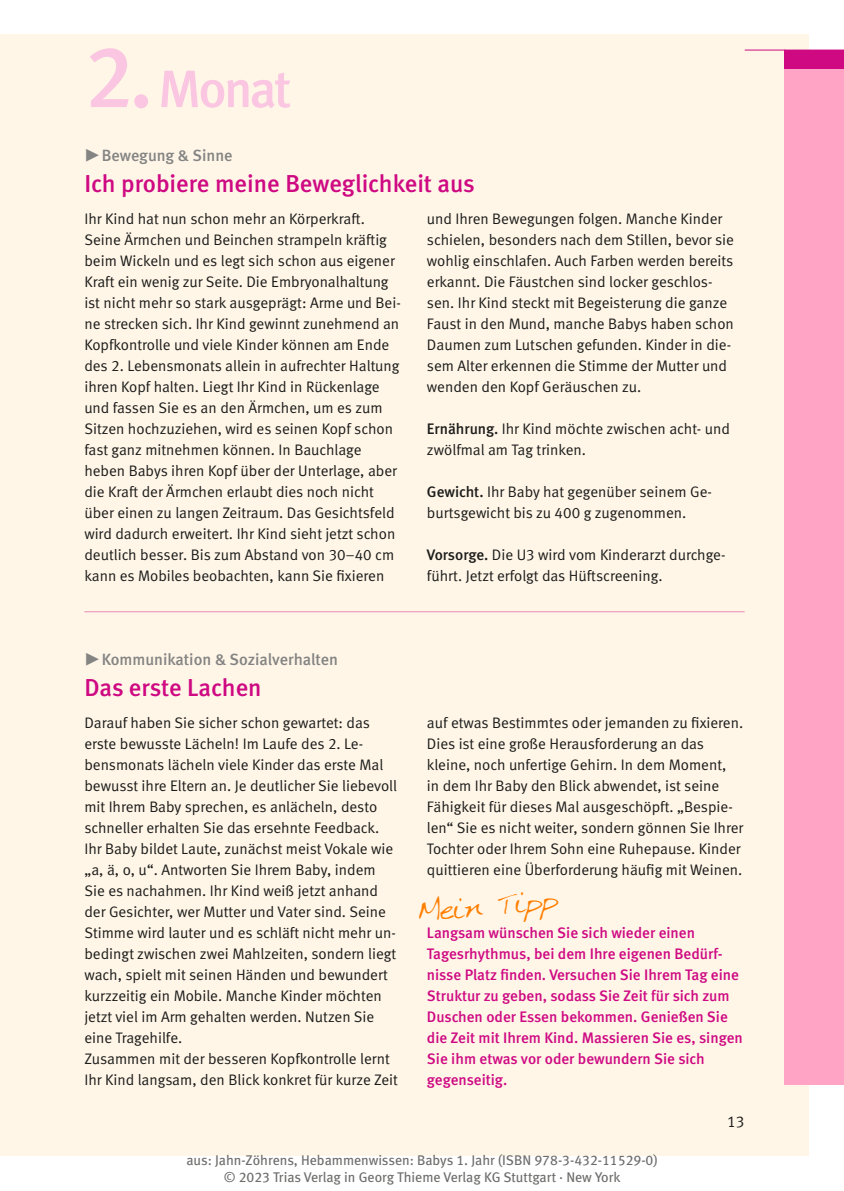
<style>
.page{position:relative;width:844px;height:1191px;background:#fff}
.page>*{position:absolute;margin:0;border:0;box-sizing:border-box;transform-origin:0 0}
.Babymonat{font:52.5px "Meta Medium LF";letter-spacing:-.05em;color:#fac6e1}
.Handschrift{font:28px "Crystals Hand";color:#ff7e00}
.Baby-Monat_Head{font:24.5px "Meta Medium LF";color:#ce0982}
.t1{font:16.28px "Meta Medium LF";color:#848483}
.t2{font:15.75px "Meta Normal LF";color:#1c1c1a}
.Box_Feature-Body{font:15.22px/21px "Meta Normal LF";color:#1c1c1a}
.Box_Feature_Hervorhe{font:15.22px/21px "Meta Medium LF";color:#ce0982}
.t3{font:14px/16.8px "Meta Book LF";color:#6c6c6b;text-align:center}
.s1{font-size:87.5px}
.s2{font-family:"Meta Medium LF"}
</style>
<div class="page">
<div style="left:0;top:35px;width:808px;height:1121px;background:#fff6e8"></div>
<div style="left:784px;top:50px;width:59px;height:19px;background:#ce0982"></div>
<hr style="left:744px;top:50px;width:99px;height:1px;background:#ce0982">
<div style="left:784px;top:69px;width:59px;height:1015px;background:#ffa4c5"></div>
<hr style="left:84px;top:611px;width:660px;height:1px;background:#eb8ab9">
<p class="Babymonat" style="left:84px;top:58px;width:208px"><span class="s1">2.</span> Monat</p>
<p class="t1" style="left:102px;top:145px;width:132px">Bewegung &amp; Sinne</p>
<p class="Baby-Monat_Head" style="left:84px;top:169px;width:392px">Ich probiere meine Beweglichkeit aus</p>
<p class="Box_Feature-Body" style="left:84px;top:208px;width:318px">Ihr Kind hat nun schon mehr an Körperkraft.<br>Seine Ärmchen und Beinchen strampeln kräftig beim Wickeln und es legt sich schon aus eigener Kraft ein wenig zur Seite. Die Embryonalhaltung ist nicht mehr so stark ausgeprägt: Arme und Bei&shy;ne strecken sich. Ihr Kind gewinnt zunehmend an Kopfkontrolle und viele Kinder können am Ende des 2. Lebensmonats allein in aufrechter Haltung ihren Kopf halten. Liegt Ihr Kind in Rückenlage und fassen Sie es an den Ärmchen, um es zum Sitzen hochzuziehen, wird es seinen Kopf schon fast ganz mitnehmen können. In Bauchlage heben Babys ihren Kopf über der Unterlage, aber die Kraft der Ärmchen erlaubt dies noch nicht über einen zu langen Zeitraum. Das Gesichtsfeld wird dadurch erweitert. Ihr Kind sieht jetzt schon deutlich besser. Bis zum Abstand von 30–40 cm kann es Mobiles beobachten, kann Sie fixieren</p>
<p class="Box_Feature-Body" style="left:427px;top:208px;width:308px">und Ihren Bewegungen folgen. Manche Kinder schielen, besonders nach dem Stillen, bevor sie wohlig einschlafen. Auch Farben werden bereits erkannt. Die Fäustchen sind locker geschlos&shy;sen. Ihr Kind steckt mit Begeisterung die ganze Faust in den Mund, manche Babys haben schon Daumen zum Lutschen gefunden. Kinder in die&shy;sem Alter erkennen die Stimme der Mutter und wenden den Kopf Geräuschen zu.</p>
<p class="Box_Feature-Body" style="left:427px;top:418px;width:304px"><span class="s2">Ernährung.</span> Ihr Kind möchte zwischen acht- und zwölfmal am Tag trinken.</p>
<p class="Box_Feature-Body" style="left:427px;top:481px;width:286px"><span class="s2">Gewicht.</span> Ihr Baby hat gegenüber seinem Ge&shy;burtsgewicht bis zu 400 g zugenommen.</p>
<p class="Box_Feature-Body" style="left:427px;top:544px;width:300px"><span class="s2">Vorsorge.</span> Die U3 wird vom Kinderarzt durchge&shy;führt. Jetzt erfolgt das Hüftscreening.</p>
<p class="t1" style="left:102px;top:649px;width:238px">Kommunikation &amp; Sozialverhalten</p>
<p class="Baby-Monat_Head" style="left:84px;top:673px;width:179px">Das erste Lachen</p>
<p class="Box_Feature-Body" style="left:84px;top:712px;width:314px">Darauf haben Sie sicher schon gewartet: das erste bewusste Lächeln! Im Laufe des 2. Le&shy;bensmonats lächeln viele Kinder das erste Mal bewusst ihre Eltern an. Je deutlicher Sie liebevoll mit Ihrem Baby sprechen, es anlächeln, desto schneller erhalten Sie das ersehnte Feedback.<br>Ihr Baby bildet Laute, zunächst meist Vokale wie „a, ä, o, u“. Antworten Sie Ihrem Baby, indem Sie es nachahmen. Ihr Kind weiß jetzt anhand der Gesichter, wer Mutter und Vater sind. Seine Stimme wird lauter und es schläft nicht mehr un&shy;bedingt zwischen zwei Mahlzeiten, sondern liegt wach, spielt mit seinen Händen und bewundert kurzzeitig ein Mobile. Manche Kinder möchten jetzt viel im Arm gehalten werden. Nutzen Sie eine Tragehilfe.</p>
<p class="Box_Feature-Body" style="left:84px;top:1048px;width:315px">Zusammen mit der besseren Kopfkontrolle lernt<br>Ihr Kind langsam, den Blick konkret für kurze Zeit</p>
<p class="Box_Feature-Body" style="left:427px;top:712px;width:318px">auf etwas Bestimmtes oder jemanden zu fixieren.<br>Dies ist eine große Herausforderung an das kleine, noch unfertige Gehirn. In dem Moment,<br>in dem Ihr Baby den Blick abwendet, ist seine Fähigkeit für dieses Mal ausgeschöpft. „Bespie&shy;len“ Sie es nicht weiter, sondern gönnen Sie Ihrer Tochter oder Ihrem Sohn eine Ruhepause. Kinder quittieren eine Überforderung häufig mit Weinen.</p>
<p class="Handschrift" style="left:414px;top:896px;width:143px;rotate:-5deg">Mein Tipp</p>
<p class="Box_Feature_Hervorhe" style="left:427px;top:922px;width:317px">Langsam wünschen Sie sich wieder einen Tagesrhythmus, bei dem Ihre eigenen Bedürf&shy;nisse Platz finden. Versuchen Sie Ihrem Tag eine Struktur zu geben, sodass Sie Zeit für sich zum Duschen oder Essen bekommen. Genießen Sie die Zeit mit Ihrem Kind. Massieren Sie es, singen Sie ihm etwas vor oder bewundern Sie sich gegenseitig.</p>
<p class="t2" style="left:726px;top:1112px;width:19px">13</p>
<p class="t3" style="left:186px;top:1151px;width:472px">aus: Jahn-Zöhrens, Hebammenwissen: Babys 1. Jahr (ISBN 978-3-432-11529-0) © 2023 Trias Verlag in Georg Thieme Verlag KG Stuttgart · New York</p>
</div>
